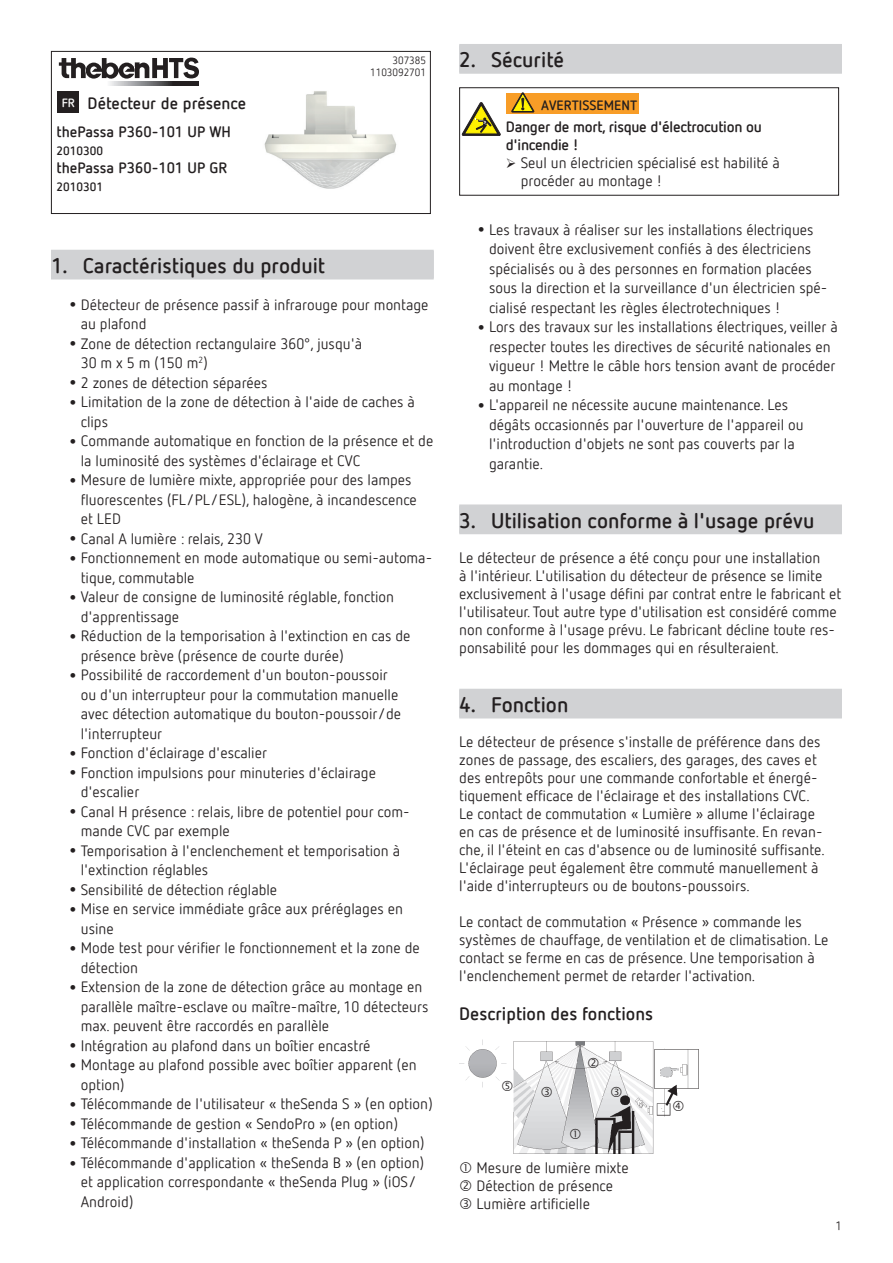
<style>
.page{position:relative;width:893px;height:1263px;background:#fff}
.page>*{position:absolute;margin:0;border:0;box-sizing:border-box;transform-origin:0 0}
.t1{font:700 21px "Netto Offc Pro";color:#231f20}
.t2{font:700 18px "Netto Offc Pro";color:#231f20}
.t3{font:700 16.5px "Netto Offc Pro";color:#231f20}
.t4{font:15px/19.5px "Netto Offc Pro";color:#231f20}
.t5{font:700 15px/18px "Netto Offc Pro";letter-spacing:-.02em;color:#231f20}
.t6{font:700 15px "Netto Offc Pro";color:#231f20}
.t7{font:700 13.5px "Netto Offc Pro";color:#231f20}
.t8{font:700 12px "Netto Offc Pro";color:#231f20}
.t9{font:12px "Netto Offc Pro";color:#231f20}
.t10{font:10.5px/12.6px "Netto Offc Pro";color:#231f20;text-align:right}
.s1{font-size:12px;color:#fff}
.s2{font-size:27px}
</style>
<div class="page">
<div style="left:51px;top:251px;width:383px;height:28px;background:#d1d2d4"></div>
<div style="left:51px;top:250px;width:383px;height:28px;background:#d1d2d4"></div>
<div style="left:51px;top:51px;width:380px;height:163px;border:1px solid #231f20"></div>
<div style="left:58px;top:92px;width:21px;height:21px;background:#231f20"></div>
<svg style="left:109px;top:82px;width:89px;height:4px"></svg>
<svg style="left:59px;top:58px;width:140px;height:21px"></svg>
<img style="left:264px;top:91px;width:133px;height:98px">
<div style="left:459px;top:45px;width:383px;height:29px;background:#d1d2d4"></div>
<div style="left:459px;top:44px;width:383px;height:28px;background:#d1d2d4"></div>
<div style="left:459px;top:506px;width:383px;height:28px;background:#d1d2d4"></div>
<div style="left:459px;top:504px;width:383px;height:29px;background:#d1d2d4"></div>
<div style="left:459px;top:690px;width:383px;height:28px;background:#d1d2d4"></div>
<div style="left:459px;top:689px;width:383px;height:28px;background:#d1d2d4"></div>
<div style="left:459px;top:87px;width:380px;height:109px;border:1px solid #231f20"></div>
<svg style="left:462px;top:103px;width:39px;height:33px"></svg>
<div style="left:506px;top:93px;width:133px;height:21px;background:#f89d27"></div>
<svg style="left:512px;top:93px;width:22px;height:19px"></svg>
<img style="left:459px;top:1040px;width:240px;height:113px">
<svg style="left:570px;top:1129px;width:11px;height:10px"></svg>
<svg style="left:588px;top:1058px;width:10px;height:10px"></svg>
<svg style="left:542px;top:1087px;width:10px;height:10px"></svg>
<svg style="left:673px;top:1101px;width:10px;height:10px"></svg>
<svg style="left:502px;top:1080px;width:10px;height:11px"></svg>
<svg style="left:611px;top:1087px;width:10px;height:10px"></svg>
<p class="t3" style="left:62px;top:92px;width:186px"><span class="s1">FR</span> Détecteur de présence</p>
<p class="t6" style="left:57px;top:122px;width:176px">thePassa P360-101 UP WH</p>
<p class="t8" style="left:57px;top:143px;width:48px">2010300</p>
<p class="t6" style="left:57px;top:158px;width:172px">thePassa P360-101 UP GR</p>
<p class="t8" style="left:57px;top:179px;width:48px">2010301</p>
<p class="t10" style="left:370px;top:53px;width:57px">307385<br>1103092701</p>
<h1 class="t1" style="left:51px;top:252px;width:276px">1. Caractéristiques du produit</h1>
<p class="t4" style="left:81px;top:294px;width:349px;text-indent:-15px"><span class="s2">•</span>Détecteur de présence passif à infrarouge pour montage au plafond</p>
<p class="t4" style="left:81px;top:333px;width:283px;text-indent:-15px"><span class="s2">•</span>Zone de détection rectangulaire 360°, jusqu'à<br>30 m x 5 m (150 m<sup>2</sup>)</p>
<p class="t4" style="left:66px;top:372px;width:203px"><span class="s2">•</span>2 zones de détection séparées</p>
<p class="t4" style="left:81px;top:392px;width:336px;text-indent:-15px"><span class="s2">•</span>Limitation de la zone de détection à l'aide de caches à clips</p>
<p class="t4" style="left:81px;top:431px;width:354px;text-indent:-15px"><span class="s2">•</span>Commande automatique en fonction de la présence et de la luminosité des systèmes d'éclairage et CVC</p>
<p class="t4" style="left:81px;top:470px;width:338px;text-indent:-15px"><span class="s2">•</span>Mesure de lumière mixte, appropriée pour des lampes fluorescentes (FL/PL/ESL), halogène, à incandescence et LED</p>
<p class="t4" style="left:66px;top:528px;width:198px"><span class="s2">•</span>Canal A lumière : relais, 230 V</p>
<p class="t4" style="left:81px;top:548px;width:353px;text-indent:-15px"><span class="s2">•</span>Fonctionnement en mode automatique ou semi-automa&shy;tique, commutable</p>
<p class="t4" style="left:81px;top:587px;width:315px;text-indent:-15px"><span class="s2">•</span>Valeur de consigne de luminosité réglable, fonction d'apprentissage</p>
<p class="t4" style="left:81px;top:626px;width:331px;text-indent:-15px"><span class="s2">•</span>Réduction de la temporisation à l'extinction en cas de présence brève (présence de courte durée)</p>
<p class="t4" style="left:81px;top:665px;width:322px;text-indent:-15px"><span class="s2">•</span>Possibilité de raccordement d'un bouton-poussoir ou d'un interrupteur pour la commutation manuelle avec détection automatique du bouton-poussoir/de l'interrupteur</p>
<p class="t4" style="left:66px;top:743px;width:203px"><span class="s2">•</span>Fonction d'éclairage d'escalier</p>
<p class="t4" style="left:81px;top:762px;width:297px;text-indent:-15px"><span class="s2">•</span>Fonction impulsions pour minuteries d'éclairage d'escalier</p>
<p class="t4" style="left:81px;top:801px;width:330px;text-indent:-15px"><span class="s2">•</span>Canal H présence : relais, libre de potentiel pour com&shy;mande CVC par exemple</p>
<p class="t4" style="left:81px;top:840px;width:321px;text-indent:-15px"><span class="s2">•</span>Temporisation à l'enclenchement et temporisation à l'extinction réglables</p>
<p class="t4" style="left:66px;top:879px;width:213px"><span class="s2">•</span>Sensibilité de détection réglable</p>
<p class="t4" style="left:81px;top:899px;width:324px;text-indent:-15px"><span class="s2">•</span>Mise en service immédiate grâce aux préréglages en usine</p>
<p class="t4" style="left:81px;top:938px;width:341px;text-indent:-15px"><span class="s2">•</span>Mode test pour vérifier le fonctionnement et la zone de détection</p>
<p class="t4" style="left:81px;top:977px;width:349px;text-indent:-15px"><span class="s2">•</span>Extension de la zone de détection grâce au montage en parallèle maître-esclave ou maître-maître, 10 détecteurs max. peuvent être raccordés en parallèle</p>
<p class="t4" style="left:66px;top:1035px;width:306px"><span class="s2">•</span>Intégration au plafond dans un boîtier encastré</p>
<p class="t4" style="left:81px;top:1055px;width:338px;text-indent:-15px"><span class="s2">•</span>Montage au plafond possible avec boîtier apparent (en option)</p>
<p class="t4" style="left:66px;top:1094px;width:368px"><span class="s2">•</span>Télécommande de l'utilisateur « theSenda S » (en option)</p>
<p class="t4" style="left:66px;top:1113px;width:334px"><span class="s2">•</span>Télécommande de gestion « SendoPro » (en option)</p>
<p class="t4" style="left:66px;top:1133px;width:360px"><span class="s2">•</span>Télécommande d'installation « theSenda P » (en option)</p>
<p class="t4" style="left:81px;top:1152px;width:345px;text-indent:-15px"><span class="s2">•</span>Télécommande d'application « theSenda B » (en option) et application correspondante « theSenda Plug » (iOS/<br>Android)</p>
<h1 class="t1" style="left:459px;top:46px;width:106px">2. Sécurité</h1>
<p class="t7" style="left:541px;top:96px;width:97px">AVERTISSEMENT</p>
<p class="t5" style="left:506px;top:117px;width:257px">Danger de mort, risque d'électrocution ou d'incendie !</p>
<p class="t4" style="left:521px;top:153px;width:261px;line-height:18px">Seul un électricien spécialisé est habilité à procéder au montage !</p>
<p class="t4" style="left:489px;top:219px;width:340px;text-indent:-15px"><span class="s2">•</span>Les travaux à réaliser sur les installations électriques doivent être exclusivement confiés à des électriciens spécialisés ou à des personnes en formation placées sous la direction et la surveillance d'un électricien spé&shy;cialisé respectant les règles électrotechniques !</p>
<p class="t4" style="left:489px;top:317px;width:350px;text-indent:-15px"><span class="s2">•</span>Lors des travaux sur les installations électriques, veiller à respecter toutes les directives de sécurité nationales en vigueur ! Mettre le câble hors tension avant de procéder au montage !</p>
<p class="t4" style="left:489px;top:395px;width:316px;text-indent:-15px"><span class="s2">•</span>L'appareil ne nécessite aucune maintenance. Les dégâts occasionnés par l'ouverture de l'appareil ou l'introduction d'objets ne sont pas couverts par la garantie.</p>
<h1 class="t1" style="left:459px;top:506px;width:357px">3. Utilisation conforme à l'usage prévu</h1>
<p class="t4" style="left:459px;top:548px;width:384px;line-height:18px">Le détecteur de présence a été conçu pour une installation<br>à l'intérieur. L'utilisation du détecteur de présence se limite exclusivement à l'usage défini par contrat entre le fabricant et l'utilisateur. Tout autre type d'utilisation est considéré comme non conforme à l'usage prévu. Le fabricant décline toute res&shy;ponsabilité pour les dommages qui en résulteraient.</p>
<h1 class="t1" style="left:459px;top:691px;width:111px">4. Fonction</h1>
<p class="t4" style="left:459px;top:732px;width:367px;line-height:18px">Le détecteur de présence s'installe de préférence dans des zones de passage, des escaliers, des garages, des caves et des entrepôts pour une commande confortable et énergé&shy;tiquement efficace de l'éclairage et des installations CVC.<br>Le contact de commutation « Lumière » allume l'éclairage en cas de présence et de luminosité insuffisante. En revan&shy;che, il l'éteint en cas d'absence ou de luminosité suffisante.<br>L'éclairage peut également être commuté manuellement à l'aide d'interrupteurs ou de boutons-poussoirs.</p>
<p class="t4" style="left:459px;top:912px;width:371px;line-height:18px">Le contact de commutation « Présence » commande les systèmes de chauffage, de ventilation et de climatisation. Le contact se ferme en cas de présence. Une temporisation à l'enclenchement permet de retarder l'activation.</p>
<p class="t2" style="left:459px;top:1001px;width:195px">Description des fonctions</p>
<p class="t4" style="left:477px;top:1158px;width:154px;line-height:18px">Mesure de lumière mixte<br>Détection de présence<br>Lumière artificielle</p>
<p class="t9" style="left:836px;top:1218px;width:8px">1</p>
</div>
